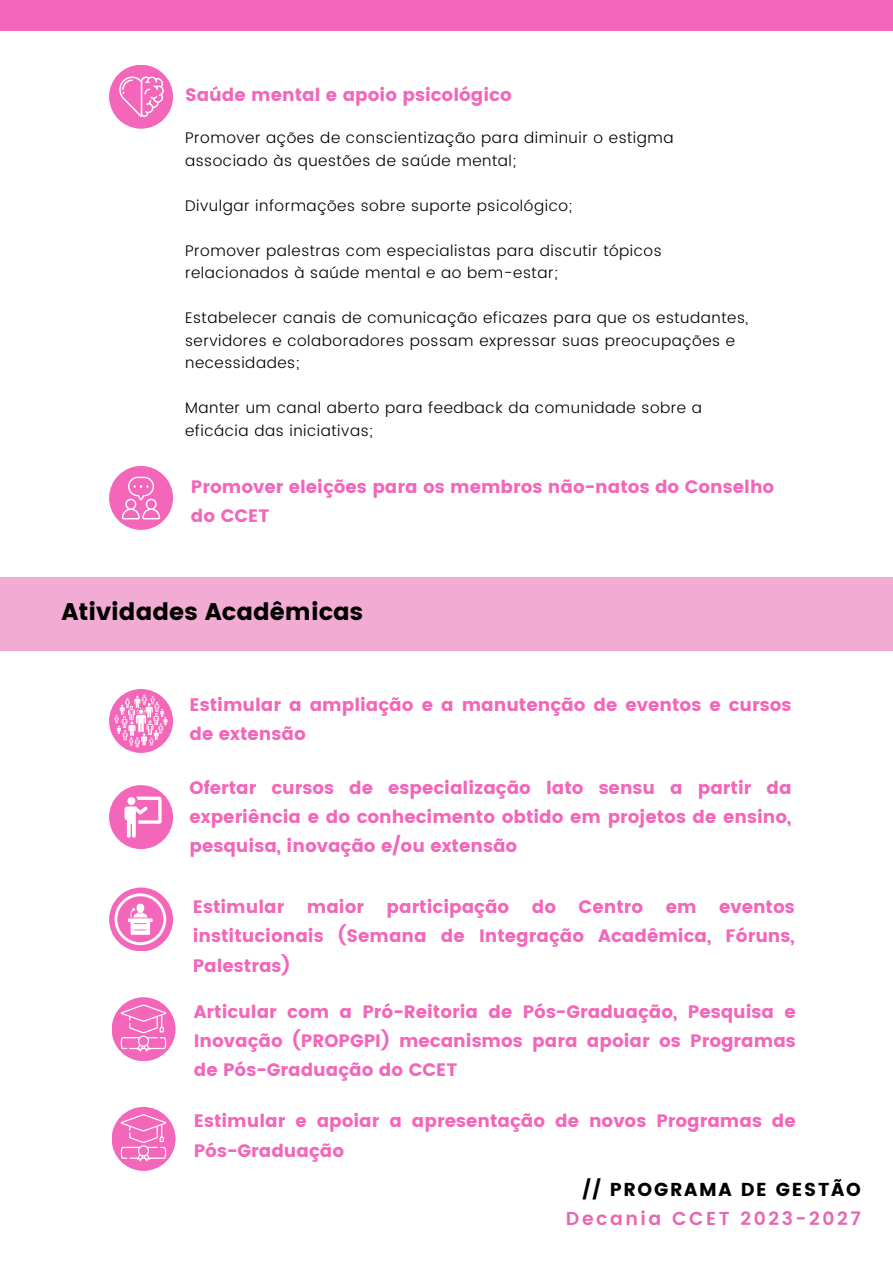
<style>
.page{position:relative;width:893px;height:1264px;background:#fff}
.page>*{position:absolute;margin:0;border:0;box-sizing:border-box;transform-origin:0 0}
.t1{font:24px "Poppins";color:#000}
.t2{font:600 18.75px "Poppins";letter-spacing:.135em;color:#e866b0}
.t3{font:18.75px "Poppins";letter-spacing:.09em;color:#000}
.t4{font:18px/29.2px "Poppins";color:#f366ba}
.t5{font:300 15.3px/22.5px "Poppins";letter-spacing:.035em;color:#000}
</style>
<div class="page">
<div style="left:0;top:0;width:892px;height:31px;background:#f366ba"></div>
<div style="left:109px;top:65px;width:64px;height:64px;background:#f366ba;border-radius:50%"></div>
<svg style="left:119px;top:76px;width:45px;height:41px"></svg>
<div style="left:109px;top:466px;width:64px;height:64px;background:#f366ba;border-radius:50%"></div>
<svg style="left:122px;top:476px;width:38px;height:43px"></svg>
<div style="left:109px;top:689px;width:64px;height:64px;background:#f366ba;border-radius:50%"></div>
<svg style="left:115px;top:694px;width:52px;height:53px"></svg>
<div style="left:0;top:577px;width:892px;height:73px;background:#f2abd3"></div>
<div style="left:109px;top:785px;width:64px;height:64px;background:#f366ba;border-radius:50%"></div>
<svg style="left:124px;top:796px;width:38px;height:41px"></svg>
<div style="left:109px;top:887px;width:64px;height:64px;background:#f366ba;border-radius:50%"></div>
<svg style="left:114px;top:893px;width:52px;height:52px"></svg>
<div style="left:112px;top:1106px;width:63px;height:64px;background:#f366ba;border-radius:50%"></div>
<svg style="left:120px;top:1114px;width:46px;height:47px"></svg>
<div style="left:112px;top:997px;width:63px;height:64px;background:#f366ba;border-radius:50%"></div>
<svg style="left:120px;top:1004px;width:46px;height:47px"></svg>
<p class="t4" style="left:185px;top:80px;width:328px">Saúde mental e apoio psicológico</p>
<p class="t5" style="left:185px;top:127px;width:490px">Promover ações de conscientização para diminuir o estigma associado às questões de saúde mental;</p>
<p class="t5" style="left:185px;top:194px;width:389px">Divulgar informações sobre suporte psicológico;</p>
<p class="t5" style="left:185px;top:239px;width:478px">Promover palestras com especialistas para discutir tópicos relacionados à saúde mental e ao bem-estar;</p>
<p class="t5" style="left:185px;top:307px;width:564px">Estabelecer canais de comunicação eficazes para que os estudantes, servidores e colaboradores possam expressar suas preocupações e necessidades;</p>
<p class="t5" style="left:185px;top:397px;width:518px">Manter um canal aberto para feedback da comunidade sobre a eficácia das iniciativas;</p>
<p class="t4" style="left:191px;top:472px;width:585px">Promover eleições para os membros não-natos do Conselho do CCET</p>
<p class="t1" style="left:61px;top:598px;width:303px">Atividades Acadêmicas</p>
<p class="t4" style="left:189px;top:690px;width:603px">Estimular a ampliação e a manutenção de eventos e cursos de extensão</p>
<p class="t4" style="left:189px;top:773px;width:603px;text-align:justify">Ofertar cursos de especialização lato sensu a partir da experiência e do conhecimento obtido em projetos de ensino, pesquisa, inovação e/ou extensão</p>
<p class="t4" style="left:193px;top:892px;width:603px;text-align:justify">Estimular maior participação do Centro em eventos institucionais (Semana de Integração Acadêmica, Fóruns, Palestras)</p>
<p class="t4" style="left:194px;top:996px;width:603px;text-align:justify">Articular com a Pró-Reitoria de Pós-Graduação, Pesquisa e Inovação (PROPGPI) mecanismos para apoiar os Programas de Pós-Graduação do CCET</p>
<p class="t4" style="left:194px;top:1106px;width:603px">Estimular e apoiar a apresentação de novos Programas de<br>Pós-Graduação</p>
<p class="t3" style="left:582px;top:1178px;width:280px">// PROGRAMA DE GESTÃO</p>
<p class="t2" style="left:566px;top:1207px;width:296px">Decania CCET 2023-2027</p>
</div>
